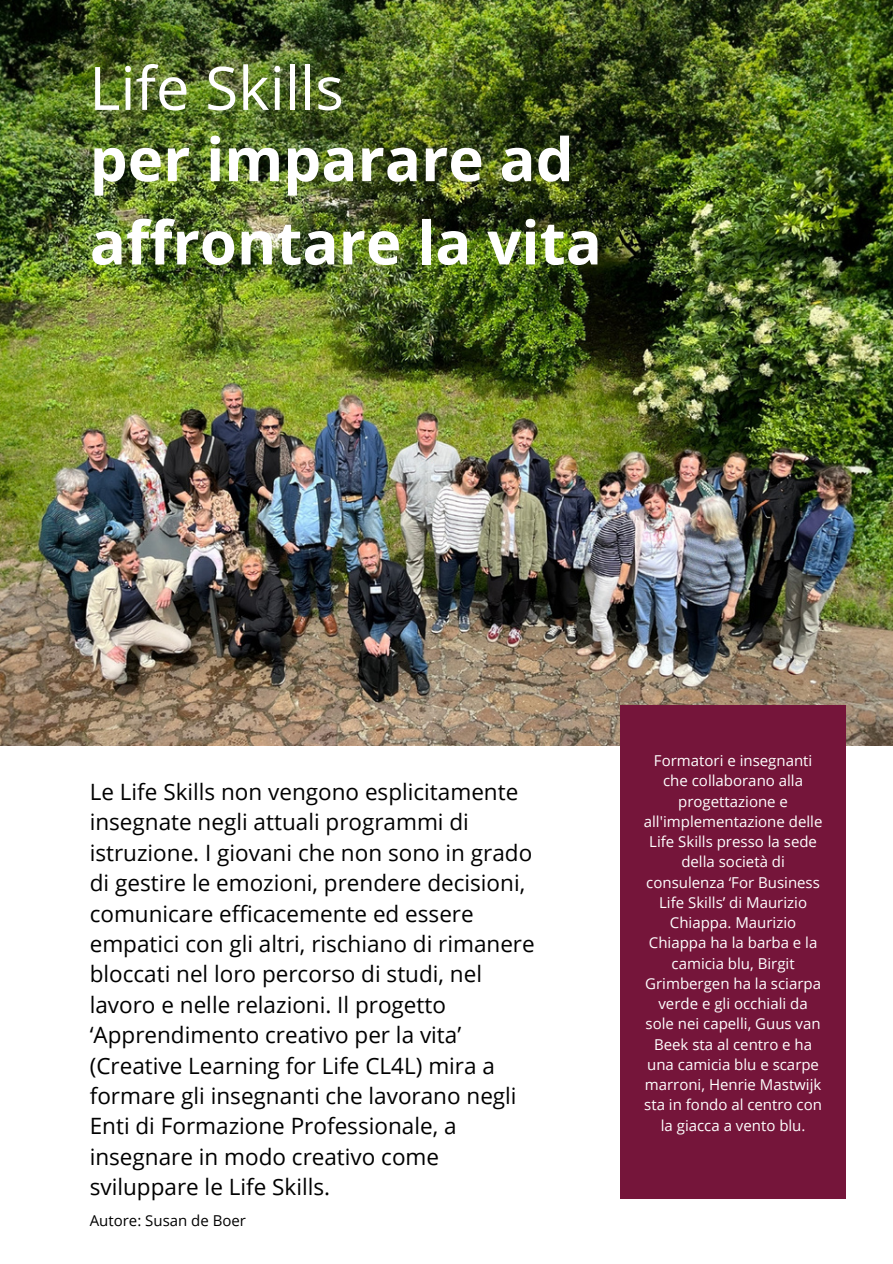
<style>
.page{position:relative;width:893px;height:1264px;background:#fff}
.page>*{position:absolute;margin:0;border:0;box-sizing:border-box;transform-origin:0 0}
.t1{font:700 60px/83.2px "Open Sans";color:#fff}
.t2{font:60px "Open Sans";color:#fff}
.t3{font:22.5px/30.3px "Open Sans";color:#000}
.t4{font:15px/20.2px "Open Sans";color:#fff;text-align:center}
.t5{font:15px "Open Sans";color:#000}
</style>
<div class="page">
<img style="left:0;top:0;width:892px;height:745px">
<div style="left:620px;top:705px;width:225px;height:494px;background:#75153a"></div>
<p class="t2" style="left:89px;top:46px;width:256px">Life Skills</p>
<p class="t1" style="left:90px;top:116px;width:513px">per imparare ad affrontare la vita</p>
<p class="t3" style="left:90px;top:776px;width:446px">Le Life Skills non vengono esplicitamente insegnate negli attuali programmi di istruzione. I giovani che non sono in grado di gestire le emozioni, prendere decisioni, comunicare efficacemente ed essere empatici con gli altri, rischiano di rimanere bloccati nel loro percorso di studi, nel lavoro e nelle relazioni. Il progetto ‘Apprendimento creativo per la vita’ (Creative Learning for Life CL4L) mira a formare gli insegnanti che lavorano negli Enti di Formazione Professionale, a insegnare in modo creativo come sviluppare le Life Skills.</p>
<p class="t5" style="left:90px;top:1209px;width:158px">Autore: Susan de Boer</p>
<p class="t4" style="left:643px;top:750px;width:180px">Formatori e insegnanti che collaborano alla progettazione e all'implementazione delle<br>Life Skills presso la sede della società di consulenza ‘For Business<br>Life Skills’ di Maurizio<br>Chiappa. Maurizio<br>Chiappa ha la barba e la camicia blu, Birgit<br>Grimbergen ha la sciarpa verde e gli occhiali da sole nei capelli, Guus van<br>Beek sta al centro e ha una camicia blu e scarpe marroni, Henrie Mastwijk sta in fondo al centro con la giacca a vento blu.</p>
</div>
